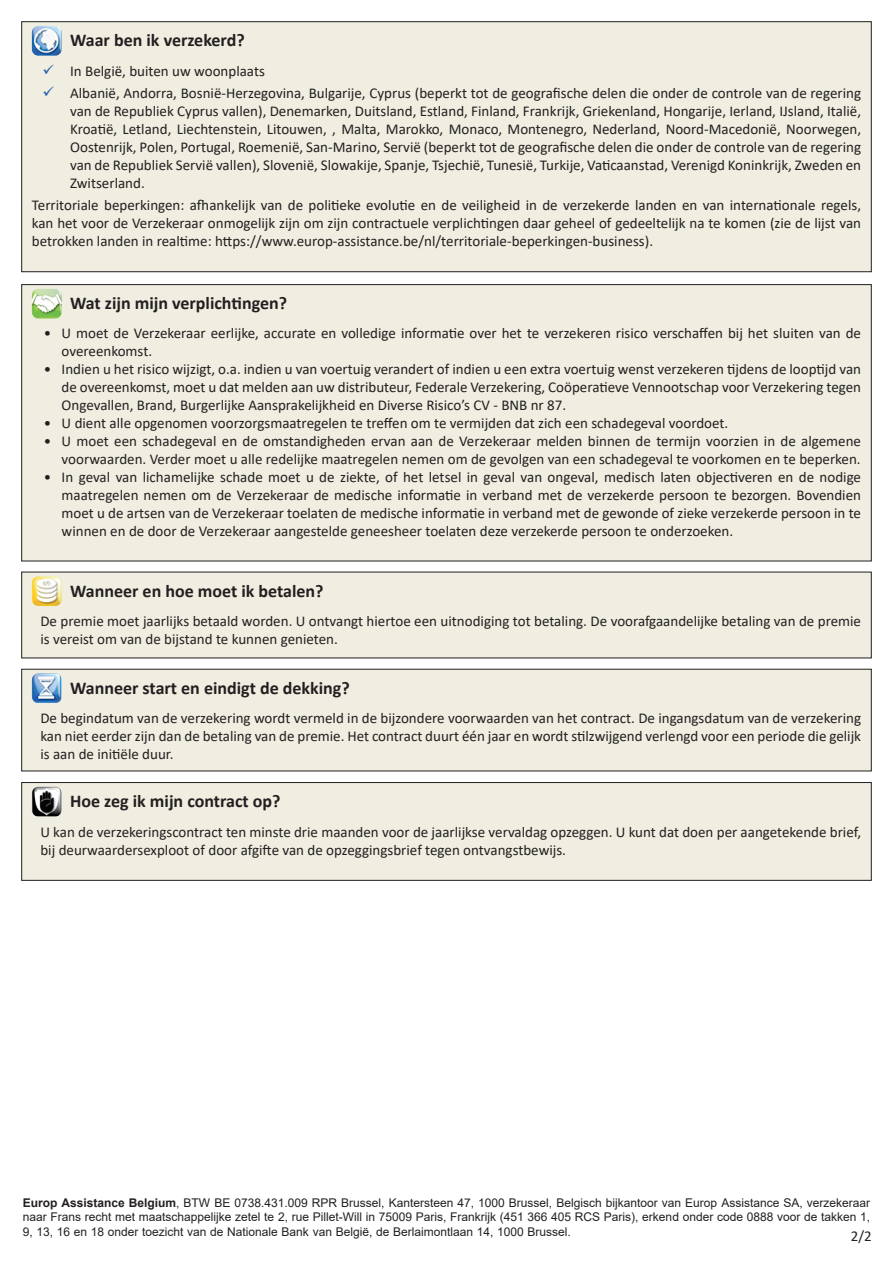
<style>
.page{position:relative;width:893px;height:1263px;background:#fff}
.page>*{position:absolute;margin:0;border:0;box-sizing:border-box;transform-origin:0 0}
.t1{font:700 18px "Calibri";color:#231f20}
.t2{font:15px/18px "Calibri";color:#231f20;text-align:justify}
.Normaal{font:12px/14.4px "Arial";color:#231f20;text-align:justify}
.s1{color:#2960ad}
.s2{font-weight:700}
</style>
<div class="page">
<div style="left:21px;top:21px;width:851px;height:251px;background:#efeee1;border:1px solid #231f20"></div>
<img style="left:32px;top:26px;width:30px;height:30px">
<div style="left:21px;top:284px;width:851px;height:277px;background:#efeee1;border:1px solid #231f20"></div>
<img style="left:32px;top:289px;width:30px;height:30px">
<div style="left:21px;top:572px;width:851px;height:86px;background:#efeee1"></div>
<img style="left:32px;top:576px;width:30px;height:30px">
<div style="left:21px;top:669px;width:851px;height:102px;background:#efeee1;border:1px solid #231f20"></div>
<img style="left:32px;top:673px;width:30px;height:30px">
<div style="left:21px;top:782px;width:851px;height:99px;background:#efeee1;border:1px solid #231f20"></div>
<img style="left:32px;top:787px;width:30px;height:29px">
<p class="t1" style="left:70px;top:28px;width:176px">Waar ben ik verzekerd?</p>
<p class="t2" style="left:42px;top:61px;width:224px"><span class="s1">✓</span> In België, buiten uw woonplaats</p>
<p class="t2" style="left:70px;top:84px;width:792px;text-indent:-28px"><span class="s1">✓</span> Albanië, Andorra, Bosnië-Herzegovina, Bulgarije, Cyprus (beperkt tot de geografische delen die onder de controle van de regering van de Republiek Cyprus vallen), Denemarken, Duitsland, Estland, Finland, Frankrijk, Griekenland, Hongarije, Ierland, IJsland, Italië, Kroatië, Letland, Liechtenstein, Litouwen, , Malta, Marokko, Monaco, Montenegro, Nederland, Noord-Macedonië, Noorwegen, Oostenrijk, Polen, Portugal, Roemenië, San-Marino, Servië (beperkt tot de geografische delen die onder de controle van de regering van de Republiek Servië vallen), Slovenië, Slowakije, Spanje, Tsjechië, Tunesië, Turkije, Vaticaanstad, Verenigd Koninkrijk, Zweden en Zwitserland.</p>
<p class="t2" style="left:32px;top:196px;width:831px">Territoriale beperkingen: afhankelijk van de politieke evolutie en de veiligheid in de verzekerde landen en van internationale regels, kan het voor de Verzekeraar onmogelijk zijn om zijn contractuele verplichtingen daar geheel of gedeeltelijk na te komen (zie de lijst van betrokken landen in realtime: https://www.europ-assistance.be/nl/territoriale-beperkingen-business).</p>
<p class="t1" style="left:70px;top:290px;width:218px">Wat zijn mijn verplichtingen?</p>
<p class="t2" style="left:62px;top:324px;width:801px;text-indent:-18px">• U moet de Verzekeraar eerlijke, accurate en volledige informatie over het te verzekeren risico verschaffen bij het sluiten van de overeenkomst.</p>
<p class="t2" style="left:62px;top:360px;width:801px;text-indent:-18px">• Indien u het risico wijzigt, o.a. indien u van voertuig verandert of indien u een extra voertuig wenst verzekeren tijdens de looptijd van de overeenkomst, moet u dat melden aan uw distributeur, Federale Verzekering, Coöperatieve Vennootschap voor Verzekering tegen Ongevallen, Brand, Burgerlijke Aansprakelijkheid en Diverse Risico’s CV ‐ BNB nr 87.</p>
<p class="t2" style="left:44px;top:414px;width:686px">• U dient alle opgenomen voorzorgsmaatregelen te treffen om te vermijden dat zich een schadegeval voordoet.</p>
<p class="t2" style="left:44px;top:432px;width:819px;text-align:right">• U moet een schadegeval en de omstandigheden ervan aan de Verzekeraar melden binnen de termijn voorzien in de algemene voorwaarden. Verder moet u alle redelijke maatregelen nemen om de gevolgen van een schadegeval te voorkomen en te beperken.</p>
<p class="t2" style="left:62px;top:468px;width:801px;text-indent:-18px">• In geval van lichamelijke schade moet u de ziekte, of het letsel in geval van ongeval, medisch laten objectiveren en de nodige maatregelen nemen om de Verzekeraar de medische informatie in verband met de verzekerde persoon te bezorgen. Bovendien moet u de artsen van de Verzekeraar toelaten de medische informatie in verband met de gewonde of zieke verzekerde persoon in te winnen en de door de Verzekeraar aangestelde geneesheer toelaten deze verzekerde persoon te onderzoeken.</p>
<p class="t1" style="left:70px;top:578px;width:255px">Wanneer en hoe moet ik betalen?</p>
<p class="t2" style="left:40px;top:612px;width:822px">De premie moet jaarlijks betaald worden. U ontvangt hiertoe een uitnodiging tot betaling. De voorafgaandelijke betaling van de premie is vereist om van de bijstand te kunnen genieten.</p>
<p class="t1" style="left:70px;top:675px;width:281px">Wanneer start en eindigt de dekking?</p>
<p class="t2" style="left:40px;top:709px;width:822px">De begindatum van de verzekering wordt vermeld in de bijzondere voorwaarden van het contract. De ingangsdatum van de verzekering kan niet eerder zijn dan de betaling van de premie. Het contract duurt één jaar en wordt stilzwijgend verlengd voor een periode die gelijk is aan de initiële duur.</p>
<p class="t1" style="left:70px;top:788px;width:212px">Hoe zeg ik mijn contract op?</p>
<p class="t2" style="left:40px;top:822px;width:822px">U kan de verzekeringscontract ten minste drie maanden voor de jaarlijkse vervaldag opzeggen. U kunt dat doen per aangetekende brief, bij deurwaardersexploot of door afgifte van de opzeggingsbrief tegen ontvangstbewijs.</p>
<p class="Normaal" style="left:23px;top:1195px;width:849px"><span class="s2">Europ Assistance Belgium</span>, BTW BE 0738.431.009 RPR Brussel, Kantersteen 47, 1000 Brussel, Belgisch bijkantoor van Europ Assistance SA, verzekeraar naar Frans recht met maatschappelijke zetel te 2, rue Pillet-Will in 75009 Paris, Frankrijk (451 366 405 RCS Paris), erkend onder code 0888 voor de takken 1, 9, 13, 16 en 18 onder toezicht van de Nationale Bank van België, de Berlaimontlaan 14, 1000 Brussel.</p>
<p class="t2" style="left:851px;top:1226px;width:22px">2/2</p>
</div>
